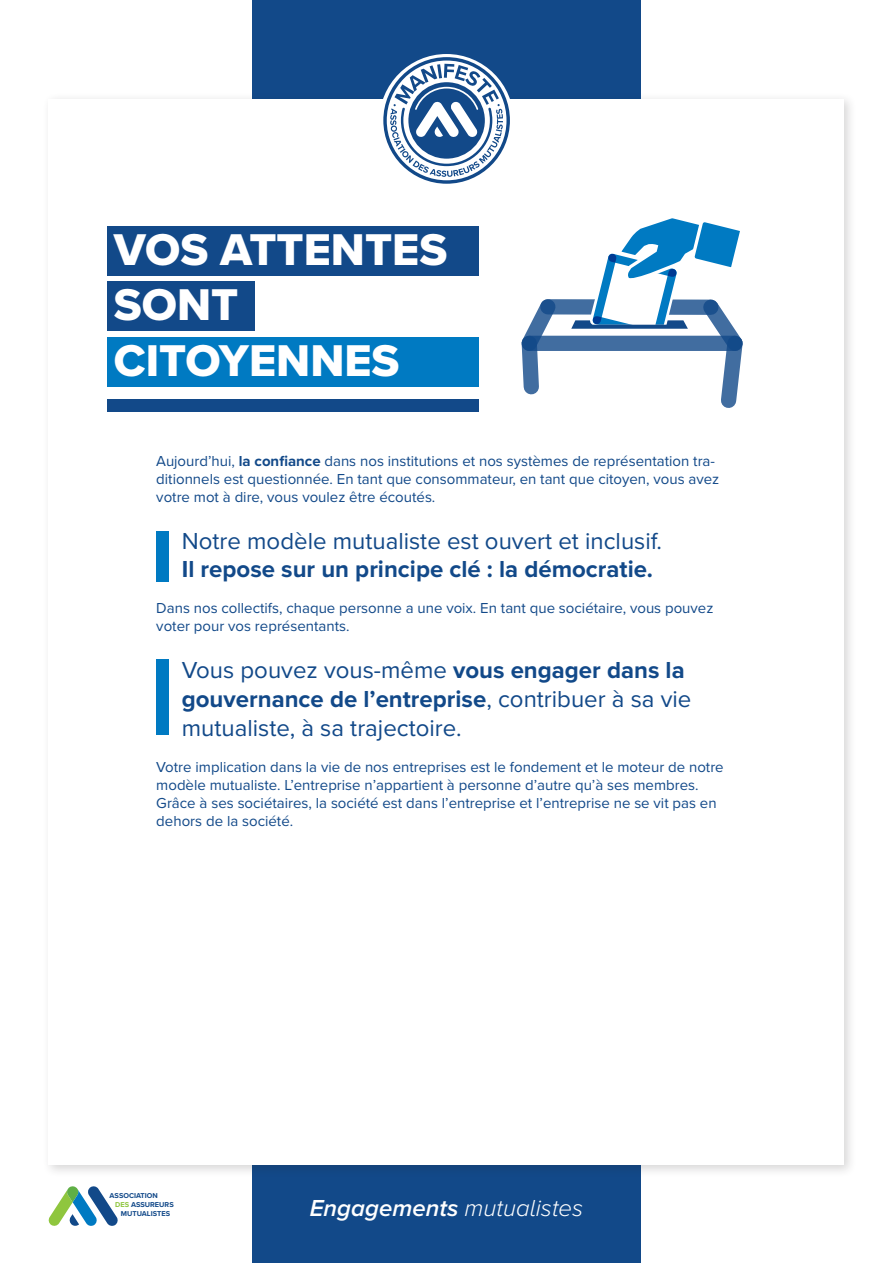
<style>
.page{position:relative;width:893px;height:1263px;background:#fff}
.page>*{position:absolute;margin:0;border:0;box-sizing:border-box;transform-origin:0 0}
.t1{font:46.05px/55.3px "Proxima Nova A Extrabld";color:#fff}
.t2{font:24px/28.8px "Proxima Nova";color:#124989}
.t3{font:700 24px "Proxima Nova";color:#124989}
.t4{font:italic 600 24px "Proxima Nova A";color:#fff}
.t5{font:15px/18px "Proxima Nova";color:#124989}
.t6{font:700 7.35px "Proxima Nova";color:#124989}
.s1{font-weight:700}
.s2{color:#8fc63e}
.s3{font-weight:300}
</style>
<div class="page">
<div style="left:252px;top:0;width:389px;height:1263px;background:#124989"></div>
<div style="left:42px;top:93px;width:815px;height:1084px;background:#231f20;opacity:.18"></div>
<div style="left:49px;top:99px;width:795px;height:1066px;background:#fff"></div>
<div style="left:379px;top:54px;width:135px;height:134px;background:#fff;border-radius:50%"></div>
<svg style="left:383px;top:57px;width:127px;height:127px"></svg>
<svg style="left:48px;top:1186px;width:70px;height:40px"></svg>
<div style="left:156px;top:532px;width:13px;height:50px;background:#007ac2"></div>
<div style="left:156px;top:659px;width:13px;height:76px;background:#007ac2"></div>
<div style="left:107px;top:399px;width:372px;height:13px;background:#124989"></div>
<div style="left:107px;top:226px;width:372px;height:50px;background:#124989"></div>
<div style="left:107px;top:281px;width:148px;height:50px;background:#124989"></div>
<div style="left:107px;top:337px;width:372px;height:49px;background:#007ac2"></div>
<div style="left:548px;top:299px;width:163px;height:16px;background:#416da0"></div>
<svg style="left:571px;top:218px;width:172px;height:190px"></svg>
<div style="left:529px;top:336px;width:206px;height:15px;background:#416da0"></div>
<svg style="left:521px;top:299px;width:36px;height:96px"></svg>
<h1 class="t1" style="left:114px;top:221px;width:335px">VOS ATTENTES<br>SONT<br>CITOYENNES</h1>
<p class="t5" style="left:156px;top:451px;width:565px">Aujourd’hui, <span class="s1">la confiance</span> dans nos institutions et nos systèmes de représentation tra&shy;ditionnels est questionnée. En tant que consommateur, en tant que citoyen, vous avez votre mot à dire, vous voulez être écoutés.</p>
<h2 class="t2" style="left:182px;top:525px;width:482px">Notre modèle mutualiste est ouvert et inclusif.</h2>
<h2 class="t3" style="left:182px;top:551px;width:473px">Il repose sur un principe clé : la démocratie.</h2>
<p class="t5" style="left:156px;top:599px;width:559px">Dans nos collectifs, chaque personne a une voix. En tant que sociétaire, vous pouvez voter pour vos représentants.</p>
<h2 class="t2" style="left:182px;top:655px;width:511px">Vous pouvez vous-même <span class="s1">vous engager dans la gouvernance de l’entreprise</span>, contribuer à sa vie mutualiste, à sa trajectoire.</h2>
<p class="t5" style="left:156px;top:757px;width:569px">Votre implication dans la vie de nos entreprises est le fondement et le moteur de notre modèle mutualiste. L’entreprise n’appartient à personne d’autre qu’à ses membres.<br>Grâce à ses sociétaires, la société est dans l’entreprise et l’entreprise ne se vit pas en dehors de la société.</p>
<p class="t6" style="left:110px;top:1190px;width:50px">ASSOCIATION</p>
<p class="t6" style="left:115px;top:1199px;width:60px"><span class="s2">DES</span> ASSUREURS</p>
<p class="t6" style="left:121px;top:1208px;width:51px">MUTUALISTES</p>
<h2 class="t4" style="left:310px;top:1190px;width:275px">Engagements <span class="s3">mutualistes</span></h2>
</div>
